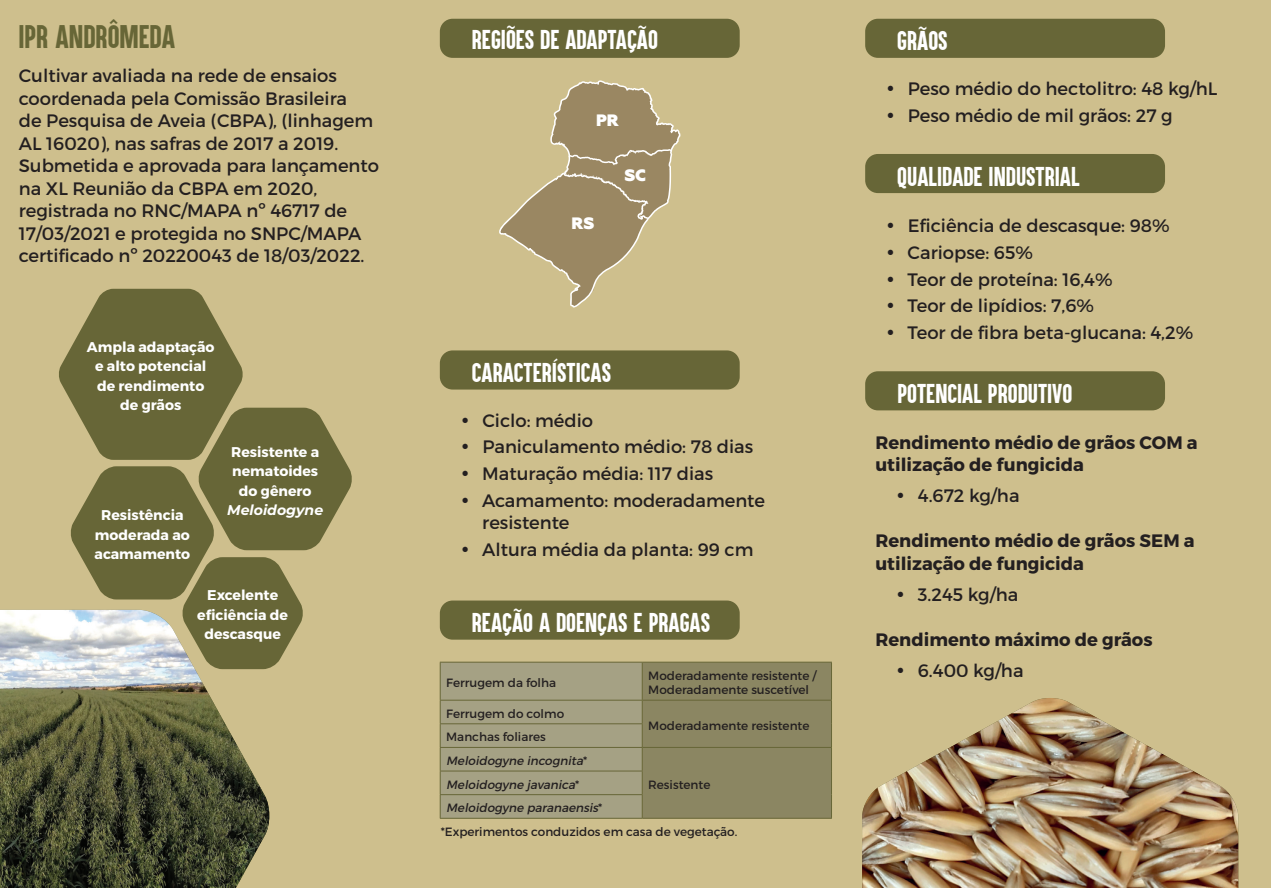
<style>
.page{position:relative;width:1271px;height:888px;background:#cebf8d}
.page>*{position:absolute;margin:0;border:0;box-sizing:border-box;transform-origin:0 0}
.t1{font:27px "Aku&Kamu";color:#676637}
.t2{font:22.5px "Aku&Kamu";color:#fff}
.t3{font:18px/26.7px "Montserrat";color:#231f20}
.t4{font:700 18px/22.5px "Montserrat";color:#231f20}
.t5{font:800 16.5px "Geometria";color:#fff}
.t6{font:700 14.1px/19.5px "Montserrat";color:#fff;text-align:center}
.t7{font:italic 700 14.1px "Montserrat";color:#fff}
.t8{font:12px/14.4px "Montserrat";color:#231f20}
.t9{font:italic 12px/23.5px "Montserrat";letter-spacing:.005em;color:#231f20}
.s1{font-style:normal}
</style>
<div class="page">
<svg style="left:499px;top:80px;width:181px;height:227px"></svg>
<svg style="left:59px;top:289px;width:293px;height:378px"></svg>
<div style="left:440px;top:19px;width:299px;height:39px;background:#676637;border-radius:13px"></div>
<div style="left:865px;top:19px;width:300px;height:39px;background:#676637;border-radius:13px"></div>
<div style="left:865px;top:371px;width:300px;height:39px;background:#676637;border-radius:13px"></div>
<div style="left:865px;top:154px;width:300px;height:39px;background:#676637;border-radius:13px"></div>
<div style="left:440px;top:350px;width:299px;height:40px;background:#676637;border-radius:13px"></div>
<div style="left:440px;top:600px;width:299px;height:40px;background:#676637;border-radius:13px"></div>
<hr style="left:642px;top:818px;width:190px;height:1px;background:#676637">
<svg style="left:440px;top:662px;width:392px;height:156px;background:#969271"></svg>
<hr style="left:440px;top:818px;width:202px;height:1px;background:#676637">
<img style="left:0;top:610px;width:269px;height:278px">
<img style="left:862px;top:698px;width:376px;height:190px">
<h1 class="t1" style="left:18px;top:19px;width:158px">IPR ANDRÔMEDA</h1>
<p class="t3" style="left:19px;top:64px;width:362px;line-height:22.5px">Cultivar avaliada na rede de ensaios coordenada pela Comissão Brasileira<br>de Pesquisa de Aveia (CBPA), (linhagem AL 16020), nas safras de 2017 a 2019.<br>Submetida e aprovada para lançamento na XL Reunião da CBPA em 2020, registrada no RNC/MAPA nº 46717 de 17/03/2021 e protegida no SNPC/MAPA certificado nº 20220043 de 18/03/2022.</p>
<p class="t6" style="left:87px;top:337px;width:129px">Ampla adaptação e alto potencial de rendimento de grãos</p>
<p class="t6" style="left:95px;top:506px;width:97px">Resistência moderada ao acamamento</p>
<p class="t6" style="left:231px;top:442px;width:89px">Resistente a nematoides do gênero</p>
<p class="t7" style="left:227px;top:500px;width:98px">Meloidogyne</p>
<p class="t6" style="left:197px;top:586px;width:92px">Excelente eficiência de descasque</p>
<p class="t2" style="left:472px;top:25px;width:187px">REGIÕES DE ADAPTAÇÃO</p>
<p class="t2" style="left:897px;top:26px;width:52px">GRÃOS</p>
<p class="t5" style="left:596px;top:111px;width:24px">PR</p>
<p class="t5" style="left:571px;top:213px;width:24px">RS</p>
<p class="t5" style="left:624px;top:165px;width:23px">SC</p>
<p class="t2" style="left:472px;top:358px;width:141px">CARACTERÍSTICAS</p>
<p class="t3" style="left:482px;top:407px;width:284px">Ciclo: médio<br>Paniculamento médio: 78 dias<br>Maturação média: 117 dias<br>Acamamento: moderadamente</p>
<p class="t3" style="left:482px;top:509px;width:273px">resistente<br>Altura média da planta: 99 cm</p>
<p class="t2" style="left:472px;top:608px;width:240px">REAÇÃO A DOENÇAS E PRAGAS</p>
<p class="t8" style="left:446px;top:675px;width:112px">Ferrugem da folha</p>
<p class="t8" style="left:648px;top:668px;width:170px">Moderadamente resistente /<br>Moderadamente suscetível</p>
<p class="t8" style="left:446px;top:706px;width:119px">Ferrugem do colmo</p>
<p class="t8" style="left:648px;top:718px;width:163px">Moderadamente resistente</p>
<p class="t9" style="left:446px;top:725px;width:143px"><span class="s1">Manchas foliares<br></span>Meloidogyne incognita<span class="s1">*<br></span>Meloidogyne javanica<span class="s1">*</span></p>
<p class="t8" style="left:648px;top:777px;width:64px">Resistente</p>
<p class="t9" style="left:446px;top:796px;width:158px">Meloidogyne paranaensis<span class="s1">*</span></p>
<p class="t8" style="left:441px;top:825px;width:298px">*Experimentos conduzidos em casa de vegetação.</p>
<p class="t3" style="left:907px;top:76px;width:311px">Peso médio do hectolitro: 48 kg/hL<br>Peso médio de mil grãos: 27 g</p>
<p class="t2" style="left:897px;top:161px;width:184px">QUALIDADE INDUSTRIAL</p>
<p class="t3" style="left:907px;top:212px;width:287px">Eficiência de descasque: 98%<br>Cariopse: 65%<br>Teor de proteína: 16,4%<br>Teor de lipídios: 7,6%<br>Teor de fibra beta-glucana: 4,2%</p>
<p class="t2" style="left:897px;top:379px;width:176px">POTENCIAL PRODUTIVO</p>
<p class="t4" style="left:875px;top:431px;width:324px">Rendimento médio de grãos COM a utilização de fungicida</p>
<p class="t3" style="left:918px;top:482px;width:103px">4.672 kg/ha</p>
<p class="t4" style="left:875px;top:530px;width:321px">Rendimento médio de grãos SEM a utilização de fungicida</p>
<p class="t3" style="left:918px;top:581px;width:102px">3.245 kg/ha</p>
<p class="t4" style="left:875px;top:628px;width:279px">Rendimento máximo de grãos</p>
<p class="t3" style="left:918px;top:657px;width:107px">6.400 kg/ha</p>
</div>
